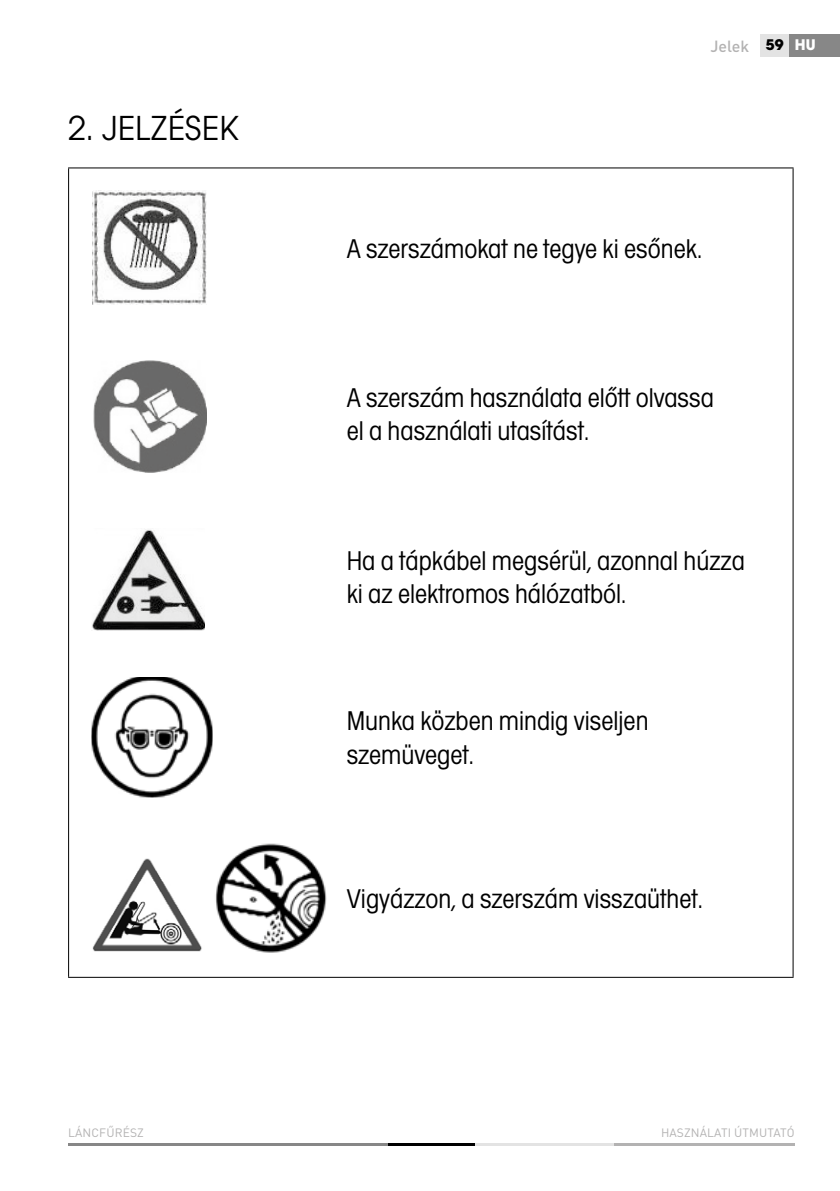
<style>
.page{position:relative;width:840px;height:1191px;background:#fff}
.page>*{position:absolute;margin:0;border:0;box-sizing:border-box;transform-origin:0 0}
.t1{font:36px "Avant Gar Got Itc TOT Boo";color:#000}
.t2{font:28px/33.6px "Avant Gar Got Itc TOT Boo Con";color:#000}
.t3{font:500 16px "DIN Pro";color:#b3b2b2}
.t4{font:700 16px "Avant Gar Got Itc TOT";color:#fff}
.t5{font:12px "DIN Pro";letter-spacing:.01em;color:#b3b2b2}
.s1{font-family:"Avant Gar Got Itc TOT";font-weight:700;color:#000}
</style>
<div class="page">
<hr style="left:613px;top:1142px;width:181px;height:3px;background:#b3b2b2">
<hr style="left:474px;top:1142px;width:139px;height:3px;background:#e3e3e3">
<hr style="left:68px;top:1142px;width:319px;height:3px;background:#878787">
<hr style="left:387px;top:1142px;width:87px;height:3px;background:#000">
<div style="left:788px;top:34px;width:51px;height:23px;background:#878787"></div>
<div style="left:760px;top:34px;width:28px;height:23px;background:#e3e3e3"></div>
<hr style="left:68px;top:167px;width:725px;height:1px;background:#000">
<hr style="left:68px;top:168px;width:1px;height:808px;background:#000">
<hr style="left:792px;top:168px;width:1px;height:808px;background:#000">
<hr style="left:68px;top:976px;width:725px;height:1px;background:#000">
<img style="left:93px;top:191px;width:113px;height:113px">
<img style="left:93px;top:360px;width:113px;height:112px">
<img style="left:92px;top:529px;width:112px;height:101px">
<img style="left:91px;top:677px;width:122px;height:120px">
<img style="left:92px;top:858px;width:110px;height:94px">
<img style="left:215px;top:843px;width:112px;height:110px">
<p class="t1" style="left:68px;top:107px;width:172px">2. JELZÉSEK</p>
<p class="t3" style="left:710px;top:35px;width:75px">Jelek <span class="s1">59</span></p>
<p class="t4" style="left:794px;top:35px;width:22px">HU</p>
<p class="t2" style="left:346px;top:232px;width:357px">A szerszámokat ne tegye ki esőnek.</p>
<p class="t2" style="left:346px;top:381px;width:368px">A szerszám használata előtt olvassa el a használati utasítást.</p>
<p class="t2" style="left:346px;top:544px;width:399px">Ha a tápkábel megsérül, azonnal húzza ki az elektromos hálózatból.</p>
<p class="t2" style="left:346px;top:704px;width:303px">Munka közben mindig viseljen szemüveget.</p>
<p class="t2" style="left:346px;top:882px;width:357px">Vigyázzon, a szerszám visszaüthet.</p>
<p class="t5" style="left:68px;top:1124px;width:77px">LÁNCFŰRÉSZ</p>
<p class="t5" style="left:660px;top:1124px;width:135px">HASZNÁLATI ÚTMUTATÓ</p>
</div>
